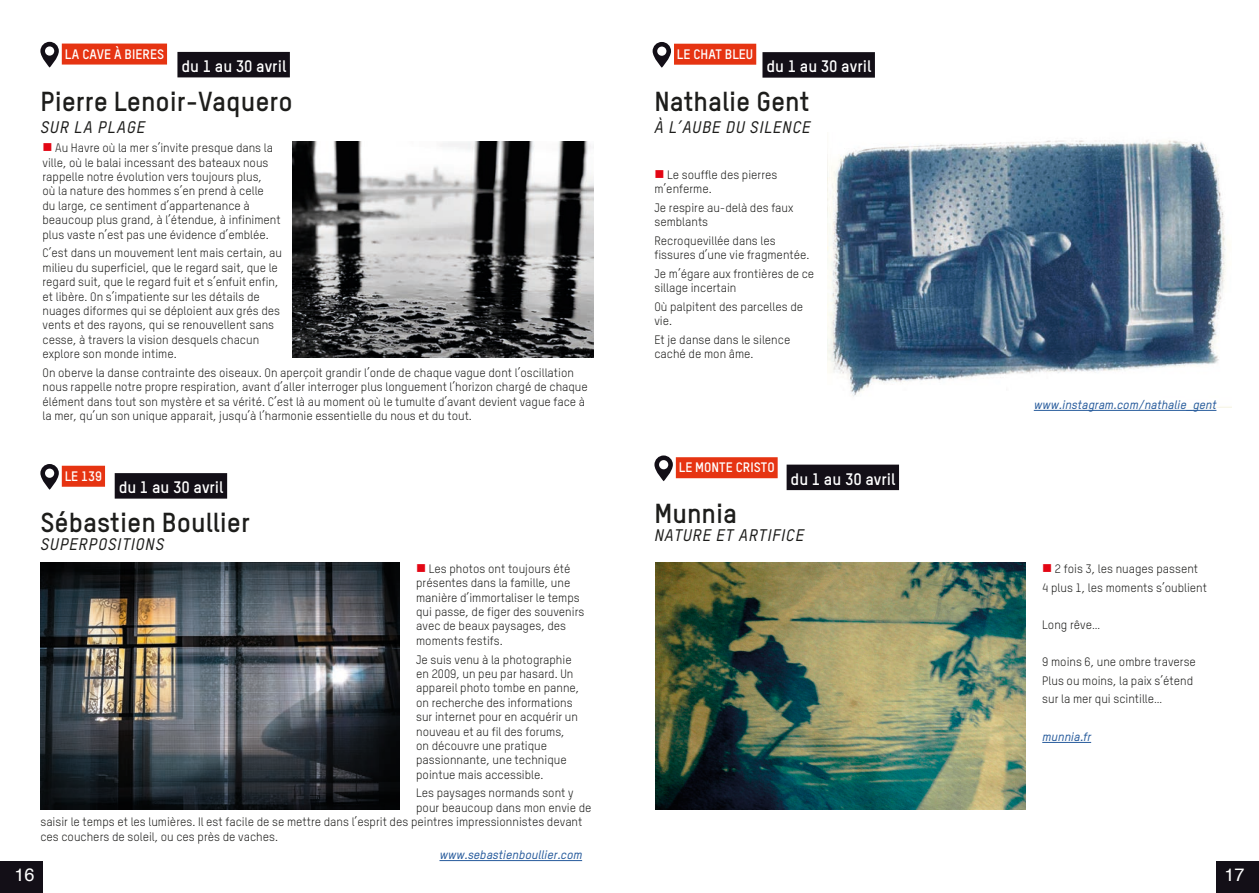
<style>
.page{position:relative;width:1259px;height:893px;background:#fff}
.page>*{position:absolute;margin:0;border:0;box-sizing:border-box;transform-origin:0 0}
.Titre_Nom{font:700 27px "TSTAR";color:#1d1d1b}
.t1{font:18px "Helvetica";color:#fff}
.Titre_Nom-2{font:italic 500 16.5px "TSTAR";letter-spacing:.05em;color:#1d1d1b}
.Titre_Nom-3{font:700 16.35px "TSTAR";color:#fff}
.Titre_Nom-4{font:700 13.5px "TSTAR";color:#fff}
.t2{font:12px/14.4px "TSTAR";color:#1d1d1b}
.t3{font:italic 500 12px "TSTAR";color:#275b9c}
.s1{color:#e30614}
</style>
<div class="page">
<div style="left:0;top:861px;width:43px;height:32px;background:#130f17"></div>
<div style="left:1216px;top:861px;width:43px;height:32px;background:#130f17"></div>
<img style="left:292px;top:142px;width:302px;height:216px">
<div style="left:62px;top:44px;width:105px;height:21px;background:#e63412"></div>
<svg style="left:40px;top:42px;width:19px;height:26px"></svg>
<div style="left:62px;top:466px;width:43px;height:21px;background:#e63412"></div>
<svg style="left:40px;top:464px;width:19px;height:26px"></svg>
<div style="left:676px;top:457px;width:101px;height:21px;background:#e63412"></div>
<svg style="left:654px;top:455px;width:19px;height:26px"></svg>
<hr style="left:1042px;top:742px;width:49px;height:1px;background:#275b9c">
<div style="left:115px;top:473px;width:112px;height:26px;background:#130f17"></div>
<div style="left:786px;top:465px;width:113px;height:25px;background:#130f17"></div>
<div style="left:177px;top:52px;width:113px;height:25px;background:#130f17"></div>
<img style="left:40px;top:562px;width:359px;height:247px">
<img style="left:655px;top:562px;width:370px;height:247px">
<img style="left:827px;top:140px;width:404px;height:268px">
<div style="left:674px;top:44px;width:82px;height:21px;background:#e63412"></div>
<svg style="left:652px;top:42px;width:19px;height:26px"></svg>
<div style="left:762px;top:52px;width:113px;height:26px;background:#130f17"></div>
<hr style="left:1033px;top:410px;width:183px;height:1px;background:#275b9c">
<hr style="left:439px;top:860px;width:143px;height:1px;background:#275b9c">
<p class="Titre_Nom-4" style="left:65px;top:45px;width:101px">LA CAVE À BIERES</p>
<p class="Titre_Nom-3" style="left:181px;top:56px;width:106px">du 1 au 30 avril</p>
<p class="Titre_Nom" style="left:40px;top:84px;width:254px">Pierre Lenoir-Vaquero</p>
<p class="Titre_Nom-2" style="left:40px;top:117px;width:106px">SUR LA PLAGE</p>
<p class="t2" style="left:43px;top:141px;width:240px"><span class="s1">■</span> Au Havre où la mer s’invite presque dans la ville, où le balai incessant des bateaux nous rappelle notre évolution vers toujours plus,<br>où la nature des hommes s’en prend à celle<br>du large, ce sentiment d’appartenance à beaucoup plus grand, à l’étendue, à infiniment plus vaste n’est pas une évidence d’emblée.</p>
<p class="t2" style="left:43px;top:246px;width:241px">C’est dans un mouvement lent mais certain, au milieu du superficiel, que le regard sait, que le regard suit, que le regard fuit et s’enfuit enfin, et libère. On s’impatiente sur les détails de nuages diformes qui se déploient aux grés des vents et des rayons, qui se renouvellent sans cesse, à travers la vision desquels chacun explore son monde intime.</p>
<p class="t2" style="left:43px;top:365px;width:547px">On oberve la danse contrainte des oiseaux. On aperçoit grandir l’onde de chaque vague dont l’oscillation nous rappelle notre propre respiration, avant d’aller interroger plus longuement l’horizon chargé de chaque élément dans tout son mystère et sa vérité. C’est là au moment où le tumulte d’avant devient vague face à la mer, qu’un son unique apparait, jusqu’à l’harmonie essentielle du nous et du tout.</p>
<p class="Titre_Nom-4" style="left:65px;top:467px;width:39px">LE 139</p>
<p class="Titre_Nom-3" style="left:119px;top:477px;width:106px">du 1 au 30 avril</p>
<p class="Titre_Nom" style="left:40px;top:505px;width:211px">Sébastien Boullier</p>
<p class="Titre_Nom-2" style="left:40px;top:534px;width:125px">SUPERPOSITIONS</p>
<p class="t2" style="left:416px;top:561px;width:170px"><span class="s1">■</span> Les photos ont toujours été présentes dans la famille, une manière d’immortaliser le temps qui passe, de figer des souvenirs avec de beaux paysages, des moments festifs.</p>
<p class="t2" style="left:416px;top:652px;width:165px">Je suis venu à la photographie en 2009, un peu par hasard. Un appareil photo tombe en panne, on recherche des informations sur internet pour en acquérir un nouveau et au fil des forums, on découvre une pratique passionnante, une technique pointue mais accessible.</p>
<p class="t2" style="left:416px;top:786px;width:159px">Les paysages normands sont y</p>
<p class="t2" style="left:416px;top:800px;width:177px">pour beaucoup dans mon envie de</p>
<p class="t2" style="left:40px;top:815px;width:543px">saisir le temps et les lumières. Il est facile de se mettre dans l’esprit des peintres impressionnistes devant</p>
<p class="t2" style="left:40px;top:829px;width:239px">ces couchers de soleil, ou ces près de vaches.</p>
<p class="t3" style="left:439px;top:847px;width:144px">www.sebastienboullier.com</p>
<p class="Titre_Nom-4" style="left:677px;top:45px;width:78px">LE CHAT BLEU</p>
<p class="Titre_Nom" style="left:654px;top:84px;width:157px">Nathalie Gent</p>
<p class="Titre_Nom-2" style="left:654px;top:117px;width:157px">À L’AUBE DU SILENCE</p>
<p class="t2" style="left:654px;top:167px;width:124px"><span class="s1">■</span> Le souffle des pierres m’enferme.</p>
<p class="t2" style="left:654px;top:200px;width:140px">Je respire au-delà des faux semblants</p>
<p class="t2" style="left:654px;top:233px;width:157px">Recroquevillée dans les fissures d’une vie fragmentée.</p>
<p class="t2" style="left:654px;top:266px;width:161px">Je m’égare aux frontières de ce sillage incertain</p>
<p class="t2" style="left:654px;top:299px;width:150px">Où palpitent des parcelles de vie.</p>
<p class="t2" style="left:654px;top:332px;width:137px">Et je danse dans le silence caché de mon âme.</p>
<p class="Titre_Nom-3" style="left:766px;top:56px;width:106px">du 1 au 30 avril</p>
<p class="Titre_Nom-4" style="left:679px;top:459px;width:97px">LE MONTE CRISTO</p>
<p class="Titre_Nom-3" style="left:790px;top:468px;width:106px">du 1 au 30 avril</p>
<p class="Titre_Nom" style="left:654px;top:497px;width:84px">Munnia</p>
<p class="Titre_Nom-2" style="left:654px;top:525px;width:151px">NATURE ET ARTIFICE</p>
<p class="t3" style="left:1033px;top:397px;width:184px">www.instagram.com/nathalie_gent</p>
<p class="t2" style="left:1042px;top:561px;width:157px"><span class="s1">■</span> 2 fois 3, les nuages passent</p>
<p class="t2" style="left:1042px;top:580px;width:166px">4 plus 1, les moments s’oublient</p>
<p class="t2" style="left:1042px;top:617px;width:59px">Long rêve…</p>
<p class="t2" style="left:1042px;top:654px;width:155px">9 moins 6, une ombre traverse</p>
<p class="t2" style="left:1042px;top:673px;width:152px">Plus ou moins, la paix s’étend</p>
<p class="t2" style="left:1042px;top:692px;width:122px">sur la mer qui scintille…</p>
<p class="t3" style="left:1042px;top:729px;width:50px">munnia.fr</p>
<h2 class="t1" style="left:14px;top:861px;width:22px">16</h2>
<h2 class="t1" style="left:1224px;top:861px;width:22px">17</h2>
</div>
